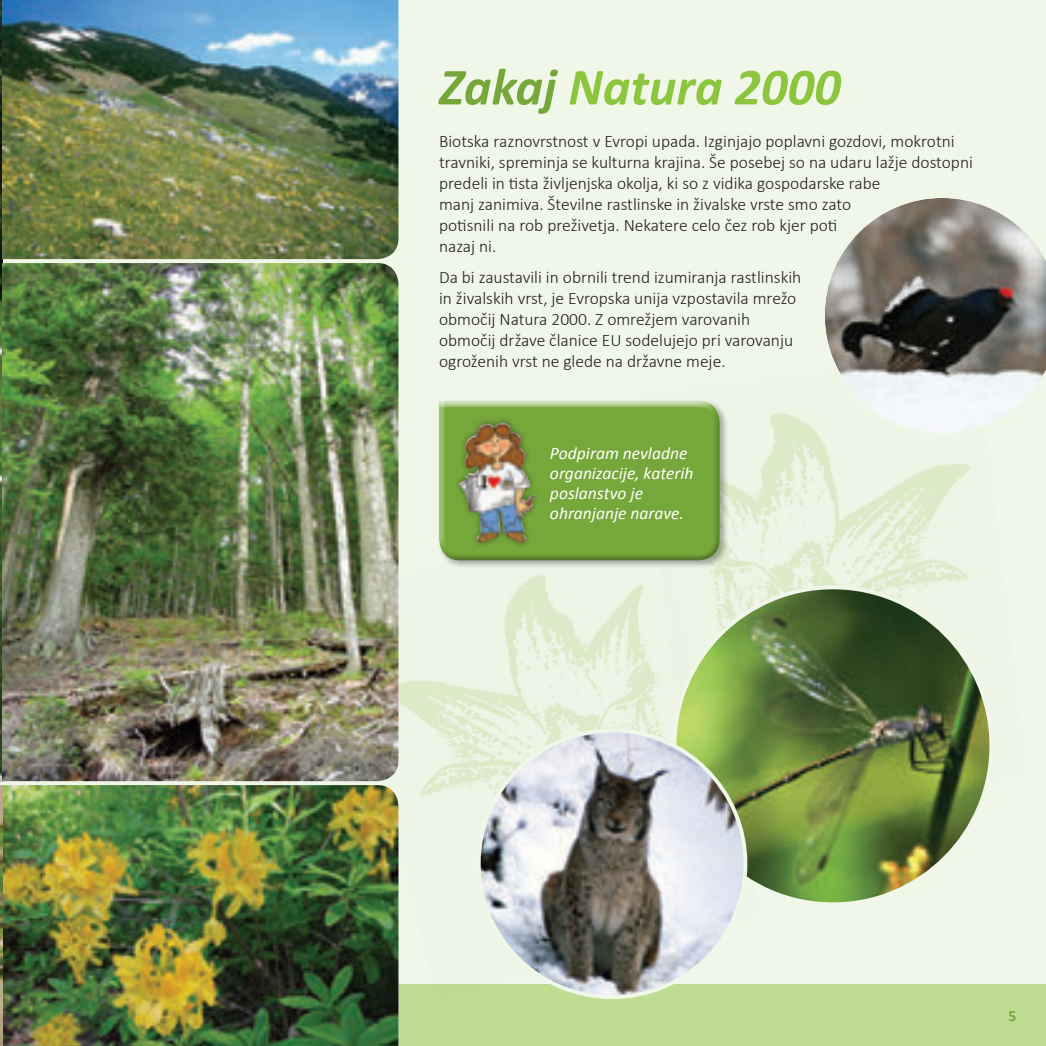
<style>
.page{position:relative;width:1046px;height:1046px;background:#fff}
.page>*{position:absolute;margin:0;border:0;box-sizing:border-box;transform-origin:0 0}
.t1{font:italic 700 52.5px "Calibri";color:#8bc63e}
.t2{font:300 17.5px/21px "Calibri";color:#231f20}
.t3{font:italic 17.5px/20.1px "Calibri";color:#fff}
.t4{font:700 15.75px "Calibri";color:#76a73a}
.s1{color:#76a73a}
</style>
<div class="page">
<div style="left:2px;top:0;width:1044px;height:1046px;background:#f1f7e8"></div>
<div style="left:2px;top:985px;width:1044px;height:61px;background:#bedc92"></div>
<img style="left:0;top:3px;width:2px;height:778px">
<img style="left:728px;top:412px;width:242px;height:190px">
<img style="left:331px;top:507px;width:431px;height:492px">
<img style="left:2px;top:0;width:396px;height:259px">
<img style="left:3px;top:785px;width:395px;height:261px">
<img style="left:2px;top:263px;width:396px;height:518px">
<svg style="left:821px;top:198px;width:225px;height:238px"></svg>
<div style="left:437px;top:399px;width:291px;height:170px;background:#231f20;opacity:.35"></div>
<div style="left:436px;top:398px;width:284px;height:156px;background:#fff;opacity:.88"></div>
<div style="left:437px;top:406px;width:283px;height:155px;background:#231f20;opacity:.32"></div>
<img style="left:674px;top:587px;width:317px;height:317px;border-radius:158px">
<img style="left:479px;top:730px;width:266px;height:267px;border-radius:133px">
<div style="left:452px;top:417px;width:88px;height:132px;background:#76a73a"></div>
<img style="left:454px;top:417px;width:93px;height:133px">
<svg style="left:0;top:785px;width:3px;height:261px"></svg>
<h1 class="t1" style="left:439px;top:54px;width:403px"><span class="s1">Zakaj</span> Natura 2000</h1>
<p class="t2" style="left:439px;top:130px;width:535px">Biotska raznovrstnost v Evropi upada. Izginjajo poplavni gozdovi, mokrotni travniki, spreminja se kulturna krajina. Še posebej so na udaru lažje dostopni predeli in tista življenjska okolja, ki so z vidika gospodarske rabe<br>manj zanimiva. Številne rastlinske in živalske vrste smo zato<br>potisnili na rob preživetja. Nekatere celo čez rob kjer poti<br>nazaj ni.</p>
<p class="t2" style="left:439px;top:266px;width:364px">Da bi zaustavili in obrnili trend izumiranja rastlinskih in živalskih vrst, je Evropska unija vzpostavila mrežo območij Natura 2000. Z omrežjem varovanih območij države članice EU sodelujejo pri varovanju ogroženih vrst ne glede na državne meje.</p>
<p class="t3" style="left:550px;top:442px;width:145px">Podpiram nevladne organizacije, katerih poslanstvo je ohranjanje narave.</p>
<p class="t4" style="left:1008px;top:1006px;width:9px">5</p>
</div>
